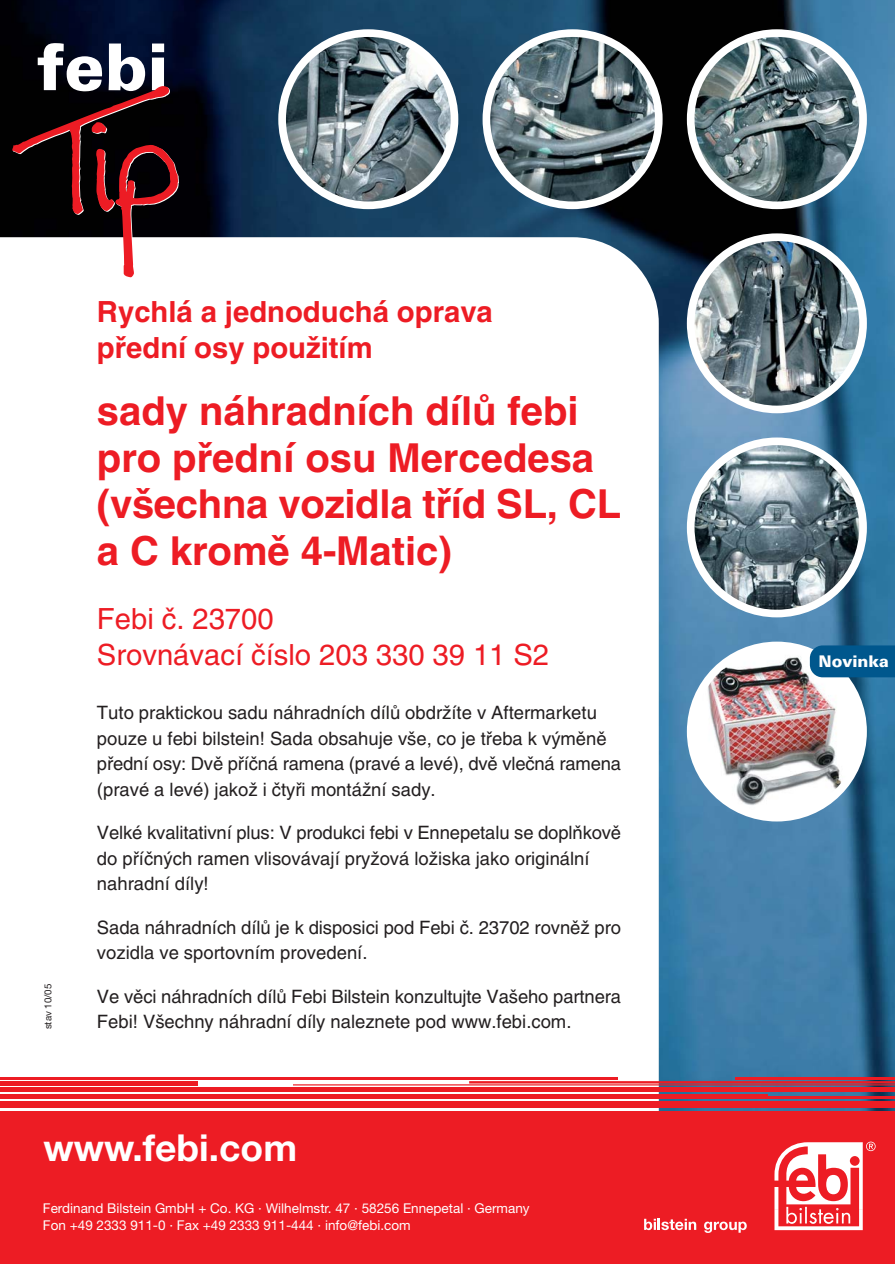
<style>
.page{position:relative;width:895px;height:1264px;background:#fff}
.page>*{position:absolute;margin:0;border:0;box-sizing:border-box;transform-origin:0 0}
.t1{font:900 66.6px "Univers BQ";color:#fff}
.t2{font:700 39px/46.5px "H Central";color:#ed1c24}
.t3{font:700 37.2px "Helvetica Neue";color:#fff}
.t4{font:700 28.5px/36px "H Central";color:#ed1c24}
.t5{font:28.5px/36px "H Central";color:#ed1c24}
.t6{font:18px/25.5px "H Central";color:#231f20}
.t7{font:900 16.5px "Univers BQ";color:#fff}
.t8{font:13.5px/16.5px "Helvetica Neue";color:#fff}
.t9{font:9.75px "Helvetica Neue";color:#231f20}
</style>
<div class="page">
<img style="left:0;top:0;width:894px;height:1111px">
<div style="left:0;top:1111px;width:894px;height:153px;background:#ed1c24"></div>
<div style="left:0;top:1102px;width:894px;height:6px;background:#ed1c24"></div>
<hr style="left:0;top:1094px;width:767px;height:1px;background:#ed1c24">
<hr style="left:0;top:1087px;width:894px;height:4px;background:#ed1c24">
<hr style="left:0;top:1077px;width:617px;height:2px;background:#ed1c24">
<hr style="left:0;top:1081px;width:197px;height:4px;background:#ed1c24">
<hr style="left:0;top:1096px;width:894px;height:3px;background:#ed1c24">
<hr style="left:293px;top:1084px;width:601px;height:1px;background:#ed1c24">
<hr style="left:469px;top:1081px;width:425px;height:2px;background:#ed1c24">
<hr style="left:735px;top:1077px;width:159px;height:2px;background:#ed1c24">
<svg style="left:774px;top:1142px;width:101px;height:88px"></svg>
<svg style="left:644px;top:1219px;width:52px;height:11px"></svg>
<svg style="left:704px;top:1222px;width:42px;height:11px"></svg>
<svg style="left:12px;top:86px;width:167px;height:192px"></svg>
<img style="left:282px;top:33px;width:172px;height:172px;border-radius:50%">
<div style="left:278px;top:29px;width:180px;height:180px;border:8px solid #fff;border-radius:50%"></div>
<img style="left:486px;top:33px;width:172px;height:172px;border-radius:50%">
<div style="left:482px;top:29px;width:180px;height:180px;border:8px solid #fff;border-radius:50%"></div>
<img style="left:690px;top:34px;width:172px;height:171px;border-radius:50%">
<div style="left:686px;top:29px;width:180px;height:180px;border:8px solid #fff;border-radius:50%"></div>
<img style="left:690px;top:237px;width:172px;height:172px;border-radius:50%">
<div style="left:686px;top:233px;width:180px;height:180px;border:8px solid #fff;border-radius:50%"></div>
<img style="left:690px;top:444px;width:172px;height:166px">
<div style="left:686px;top:437px;width:180px;height:180px;border:8px solid #fff;border-radius:50%"></div>
<div style="left:690px;top:645px;width:172px;height:173px;background:#fff;border-radius:50%"></div>
<img style="left:697px;top:649px;width:153px;height:160px">
<div style="left:686px;top:642px;width:180px;height:179px;border:8px solid #fff;border-radius:50%"></div>
<div style="left:809px;top:645px;width:85px;height:32px;background:#00578d"></div>
<h1 class="t1" style="left:37px;top:40px;width:133px">febi</h1>
<p class="t9" style="left:45px;top:1029px;width:47px;rotate:-90deg">stav 10/05</p>
<h3 class="t4" style="left:97px;top:297px;width:397px">Rychlá a jednoduchá oprava pfiední osy pouÏitím</h3>
<h2 class="t2" style="left:97px;top:393px;width:525px">sady náhradních dílÛ febi pro pfiední osu Mercedesa (v‰echna vozidla tfiíd SL, CL a C kromû 4-Matic)</h2>
<h3 class="t5" style="left:97px;top:604px;width:453px">Febi ã. 23700<br>Srovnávací ãíslo 203 330 39 11 S2</h3>
<p class="t6" style="left:97px;top:702px;width:525px">Tuto praktickou sadu náhradních dílÛ obdrÏíte v Aftermarketu pouze u febi bilstein! Sada obsahuje v‰e, co je tfieba k v˘mûnû pfiední osy: Dvû pfiíãná ramena (pravé a levé), dvû vleãná ramena (pravé a levé) jakoÏ i ãtyfii montáÏní sady.</p>
<p class="t6" style="left:97px;top:822px;width:525px">Velké kvalitativní plus: V produkci febi v Ennepetalu se doplÀkovû do pfiíãn˘ch ramen vlisovávají pryÏová loÏiska jako originální nahradní díly!</p>
<p class="t6" style="left:97px;top:917px;width:525px">Sada náhradních dílÛ je k disposici pod Febi ã. 23702 rovnûÏ pro vozidla ve sportovním provedení.</p>
<p class="t6" style="left:97px;top:986px;width:525px">Ve vûci náhradních dílÛ Febi Bilstein konzultujte Va‰eho partnera<br>Febi! V‰echny náhradní díly naleznete pod www.febi.com.</p>
<h3 class="t3" style="left:44px;top:1135px;width:255px">www.febi.com</h3>
<p class="t8" style="left:43px;top:1201px;width:488px">Ferdinand Bilstein GmbH + Co. KG · Wilhelmstr. 47 · 58256 Ennepetal · Germany<br>Fon +49 2333 911-0 · Fax +49 2333 911-444 · info@febi.com</p>
<p class="t7" style="left:818px;top:654px;width:72px">Novinka</p>
</div>
